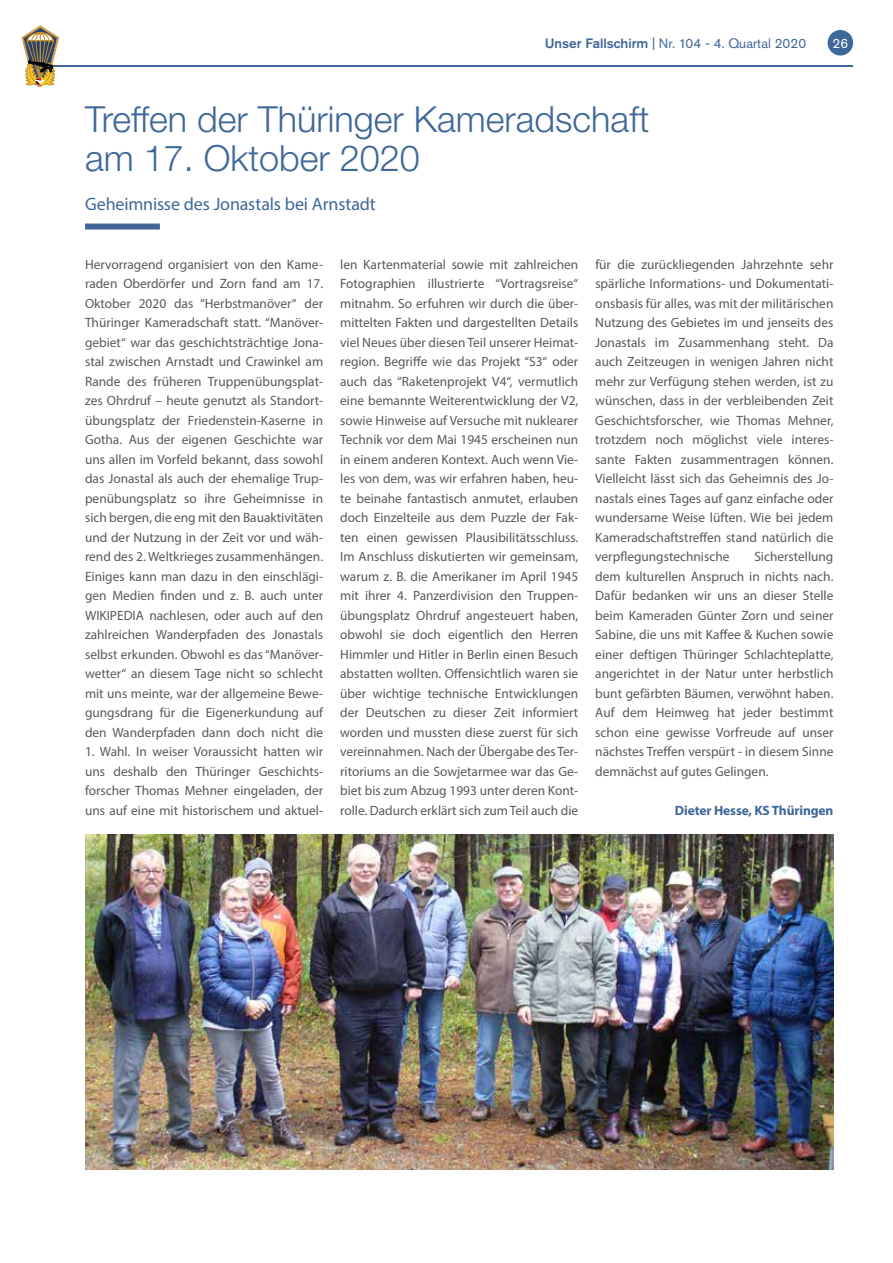
<style>
.page{position:relative;width:893px;height:1263px;background:#fff}
.page>*{position:absolute;margin:0;border:0;box-sizing:border-box;transform-origin:0 0}
.t1{font:300 36px/39px "Helvetica Neue LT Std";color:#3f6799}
.t2{font:18px "Myriad Pro";letter-spacing:-.005em;color:#3f6799}
.t3{font:13.5px/19.5px "Myriad Pro";color:#58595b;text-align:justify}
.t4{font:13.5px "Akzidenz Grotesk Pro";color:#3f6799}
.t5{font:700 13.5px "Myriad Pro";letter-spacing:-.01em;color:#3f6799}
.t6{font:13.5px "Akzidenz Grotesk Pro";color:#fff}
.s1{font-weight:500}
</style>
<div class="page">
<div style="left:828px;top:30px;width:25px;height:26px;background:#3f6799;border-radius:50%"></div>
<hr style="left:47px;top:65px;width:806px;height:1px;background:#3f6799">
<svg style="left:22px;top:25px;width:37px;height:61px"></svg>
<div style="left:85px;top:224px;width:75px;height:6px;background:#3f6799"></div>
<img style="left:85px;top:834px;width:748px;height:335px">
<p class="t4" style="left:545px;top:34px;width:263px"><span class="s1">Unser Fallschirm</span> | Nr. 104 - 4. Quartal 2020</p>
<p class="t6" style="left:832px;top:34px;width:17px">26</p>
<h1 class="t1" style="left:85px;top:99px;width:566px">Treffen der Thüringer Kameradschaft am 17. Oktober 2020</h1>
<h2 class="t2" style="left:85px;top:193px;width:292px">Geheimnisse des Jonastals bei Arnstadt</h2>
<p class="t3" style="left:85px;top:254px;width:240px">Hervorragend organisiert von den Kame&shy;raden Oberdörfer und Zorn fand am 17.<br>Oktober 2020 das “Herbstmanöver“ der Thüringer Kameradschaft statt. “Manöver&shy;gebiet“ war das geschichtsträchtige Jona&shy;stal zwischen Arnstadt und Crawinkel am Rande des früheren Truppenübungsplat&shy;zes Ohrdruf – heute genutzt als Standort&shy;übungsplatz der Friedenstein-Kaserne in Gotha. Aus der eigenen Geschichte war uns allen im Vorfeld bekannt, dass sowohl das Jonastal als auch der ehemalige Trup&shy;penübungsplatz so ihre Geheimnisse in sich bergen, die eng mit den Bauaktivitäten und der Nutzung in der Zeit vor und wäh&shy;rend des 2. Weltkrieges zusammenhängen.<br>Einiges kann man dazu in den einschlägi&shy;gen Medien finden und z. B. auch unter WIKIPEDIA nachlesen, oder auch auf den zahlreichen Wanderpfaden des Jonastals selbst erkunden. Obwohl es das “Manöver&shy;wetter“ an diesem Tage nicht so schlecht mit uns meinte, war der allgemeine Bewe&shy;gungsdrang für die Eigenerkundung auf den Wanderpfaden dann doch nicht die</p>
<p class="t3" style="left:85px;top:741px;width:240px">1. Wahl. In weiser Voraussicht hatten wir uns deshalb den Thüringer Geschichts&shy;forscher Thomas Mehner eingeladen, der uns auf eine mit historischem und aktuel-</p>
<p class="t3" style="left:340px;top:254px;width:240px">len Kartenmaterial sowie mit zahlreichen Fotographien illustrierte “Vortragsreise“ mitnahm. So erfuhren wir durch die über&shy;mittelten Fakten und dargestellten Details viel Neues über diesen Teil unserer Heimat&shy;region. Begriffe wie das Projekt “S3“ oder auch das “Raketenprojekt V4“, vermutlich eine bemannte Weiterentwicklung der V2, sowie Hinweise auf Versuche mit nuklearer Technik vor dem Mai 1945 erscheinen nun in einem anderen Kontext. Auch wenn Vie&shy;les von dem, was wir erfahren haben, heu&shy;te beinahe fantastisch anmutet, erlauben doch Einzelteile aus dem Puzzle der Fak&shy;ten einen gewissen Plausibilitätsschluss.<br>Im Anschluss diskutierten wir gemeinsam, warum z. B. die Amerikaner im April 1945 mit ihrer 4. Panzerdivision den Truppen&shy;übungsplatz Ohrdruf angesteuert haben, obwohl sie doch eigentlich den Herren Himmler und Hitler in Berlin einen Besuch abstatten wollten. Offensichtlich waren sie über wichtige technische Entwicklungen der Deutschen zu dieser Zeit informiert worden und mussten diese zuerst für sich vereinnahmen. Nach der Übergabe des Ter&shy;ritoriums an die Sowjetarmee war das Ge&shy;biet bis zum Abzug 1993 unter deren Kont&shy;rolle. Dadurch erklärt sich zum Teil auch die</p>
<p class="t3" style="left:595px;top:254px;width:240px">für die zurückliegenden Jahrzehnte sehr spärliche Informations- und Dokumentati&shy;onsbasis für alles, was mit der militärischen Nutzung des Gebietes im und jenseits des Jonastals im Zusammenhang steht. Da auch Zeitzeugen in wenigen Jahren nicht mehr zur Verfügung stehen werden, ist zu wünschen, dass in der verbleibenden Zeit Geschichtsforscher, wie Thomas Mehner, trotzdem noch möglichst viele interes&shy;sante Fakten zusammentragen können.<br>Vielleicht lässt sich das Geheimnis des Jo&shy;nastals eines Tages auf ganz einfache oder wundersame Weise lüften. Wie bei jedem Kameradschaftstreffen stand natürlich die verpflegungstechnische</p>
<p class="t3" style="left:595px;top:546px;width:240px;text-indent:159px">Sicherstellung dem kulturellen Anspruch in nichts nach.<br>Dafür bedanken wir uns an dieser Stelle beim Kameraden Günter Zorn und seiner Sabine, die uns mit Kaffee &amp; Kuchen sowie einer deftigen Thüringer Schlachteplatte, angerichtet in der Natur unter herbstlich bunt gefärbten Bäumen, verwöhnt haben.<br>Auf dem Heimweg hat jeder bestimmt schon eine gewisse Vorfreude auf unser nächstes Treffen verspürt - in diesem Sinne demnächst auf gutes Gelingen.</p>
<p class="t5" style="left:675px;top:801px;width:160px">Dieter Hesse, KS Thüringen</p>
</div>
